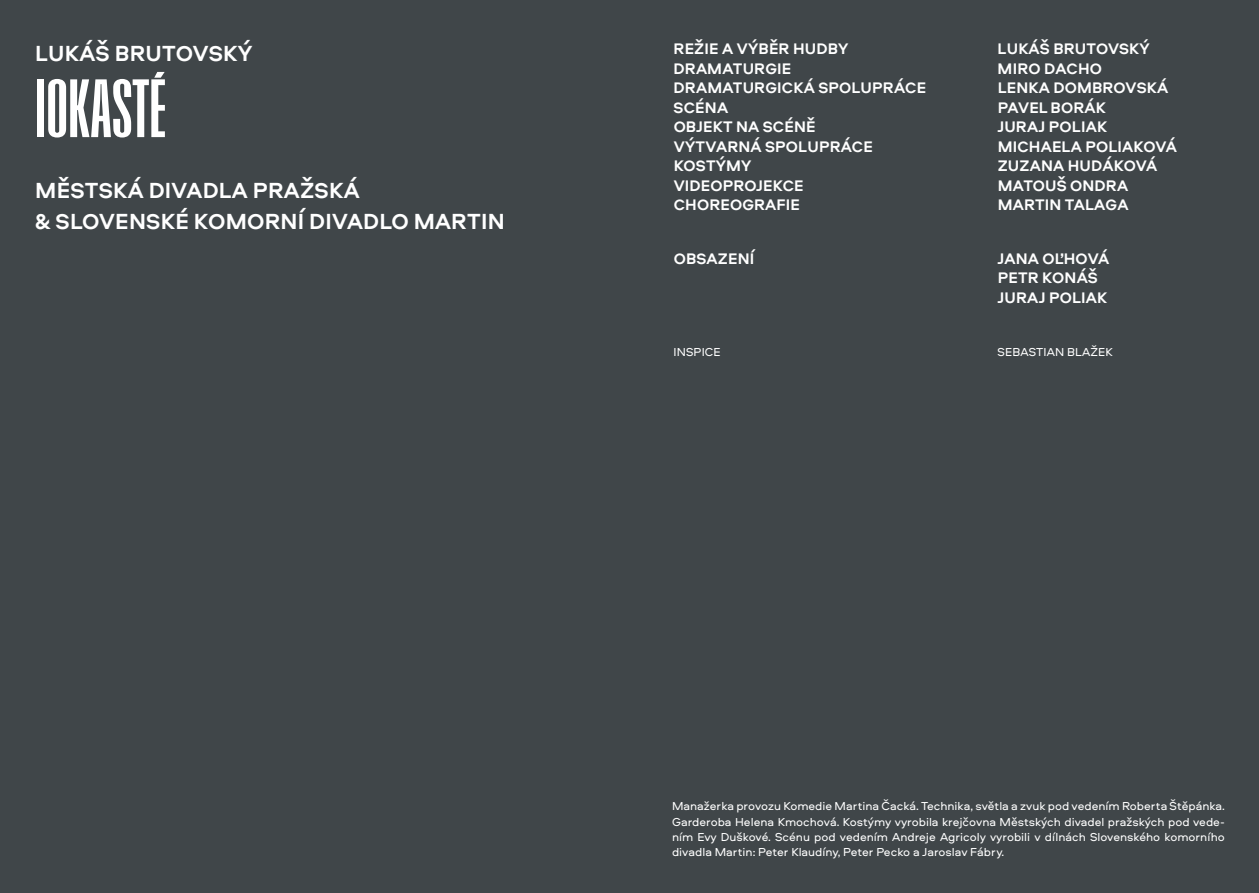
<style>
.page{position:relative;width:1259px;height:893px;background:#404649}
.page>*{position:absolute;margin:0;border:0;box-sizing:border-box;transform-origin:0 0}
.t1{font:82.5px "Kabaret";color:#fff}
.t2{font:700 22.5px/30.6px "Aeroport";letter-spacing:.01em;color:#fff}
.t3{font:700 15.75px/19.5px "Aeroport";letter-spacing:.01em;color:#fff}
.t4{font:12px/15.3px "Aeroport";color:#fff;text-align:justify}
</style>
<div class="page">
<h2 class="t2" style="left:35px;top:37px;width:219px">LUKÁŠ BRUTOVSKÝ</h2>
<h1 class="t1" style="left:35px;top:71px;width:133px">IOKASTÉ</h1>
<h2 class="t2" style="left:35px;top:175px;width:471px">MĚSTSKÁ DIVADLA PRAŽSKÁ<br>&amp; SLOVENSKÉ KOMORNÍ DIVADLO MARTIN</h2>
<h3 class="t3" style="left:673px;top:39px;width:176px">REŽIE A VÝBĚR HUDBY</h3>
<h3 class="t3" style="left:997px;top:39px;width:154px">LUKÁŠ BRUTOVSKÝ</h3>
<h3 class="t3" style="left:673px;top:58px;width:119px">DRAMATURGIE</h3>
<h3 class="t3" style="left:997px;top:58px;width:106px">MIRO DACHO</h3>
<h3 class="t3" style="left:673px;top:78px;width:254px">DRAMATURGICKÁ SPOLUPRÁCE</h3>
<h3 class="t3" style="left:997px;top:78px;width:172px">LENKA DOMBROVSKÁ</h3>
<h3 class="t3" style="left:673px;top:97px;width:56px">SCÉNA</h3>
<h3 class="t3" style="left:997px;top:97px;width:110px">PAVEL BORÁK</h3>
<h3 class="t3" style="left:673px;top:117px;width:143px">OBJEKT NA SCÉNĚ</h3>
<h3 class="t3" style="left:997px;top:117px;width:111px">JURAJ POLIAK</h3>
<h3 class="t3" style="left:673px;top:136px;width:201px">VÝTVARNÁ SPOLUPRÁCE</h3>
<h3 class="t3" style="left:997px;top:136px;width:181px">MICHAELA POLIAKOVÁ</h3>
<h3 class="t3" style="left:673px;top:156px;width:79px">KOSTÝMY</h3>
<h3 class="t3" style="left:997px;top:156px;width:161px">ZUZANA HUDÁKOVÁ</h3>
<h3 class="t3" style="left:673px;top:175px;width:132px">VIDEOPROJEKCE</h3>
<h3 class="t3" style="left:997px;top:175px;width:132px">MATOUŠ ONDRA</h3>
<h3 class="t3" style="left:674px;top:195px;width:128px">CHOREOGRAFIE</h3>
<h3 class="t3" style="left:997px;top:195px;width:132px">MARTIN TALAGA</h3>
<h3 class="t3" style="left:674px;top:248px;width:82px">OBSAZENÍ</h3>
<h3 class="t3" style="left:997px;top:248px;width:113px">JANA OĽHOVÁ<br>PETR KONÁŠ<br>JURAJ POLIAK</h3>
<p class="t4" style="left:673px;top:344px;width:49px">INSPICE</p>
<p class="t4" style="left:997px;top:344px;width:117px">SEBASTIAN BLAŽEK</p>
<p class="t4" style="left:672px;top:798px;width:554px">Manažerka provozu Komedie Martina Čacká. Technika, světla a zvuk pod vedením Roberta Štěpánka.<br>Garderoba Helena Kmochová. Kostýmy vyrobila krejčovna Městských divadel pražských pod vede&shy;ním Evy Duškové. Scénu pod vedením Andreje Agricoly vyrobili v dílnách Slovenského komorního divadla Martin: Peter Klaudíny, Peter Pecko a Jaroslav Fábry.</p>
</div>
